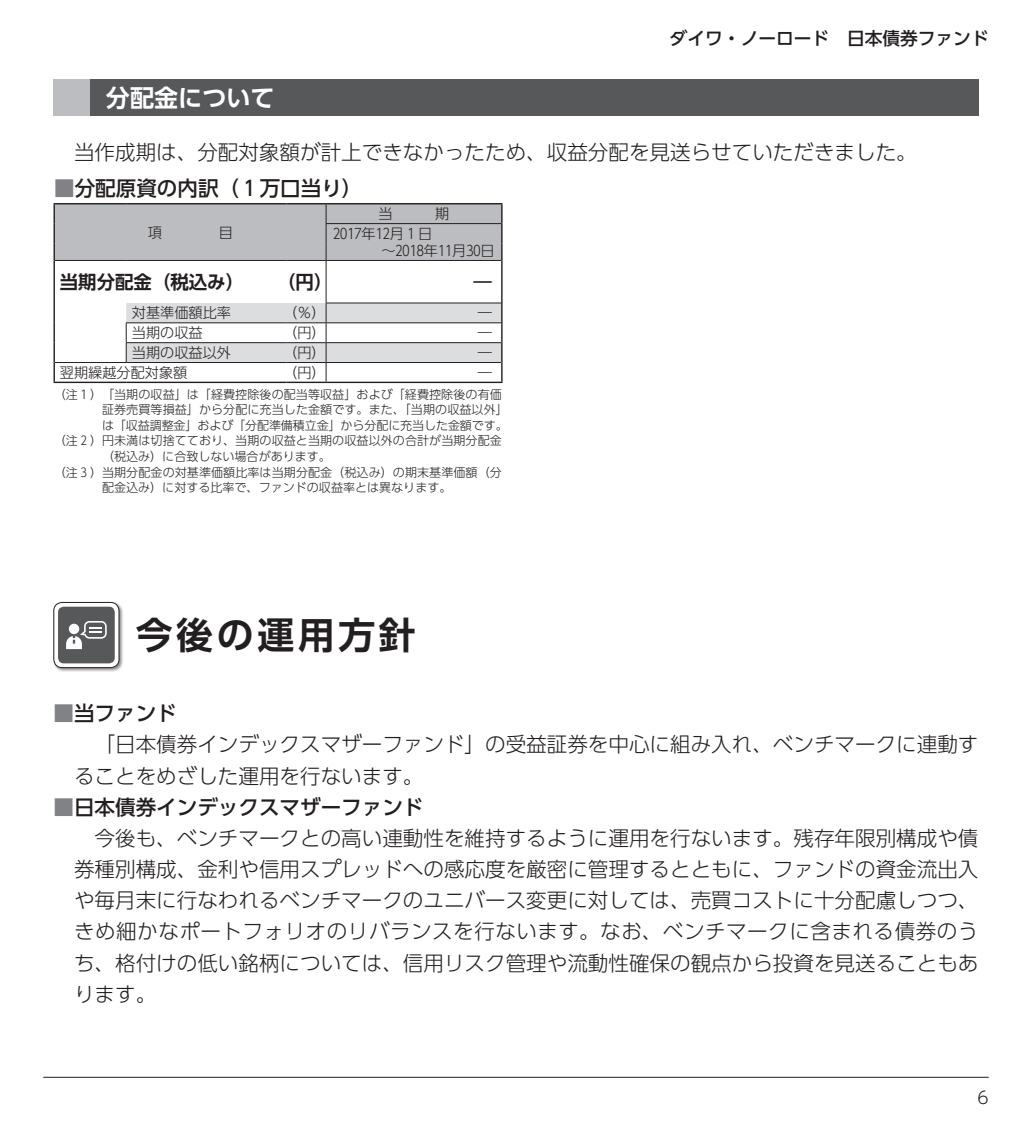
<style>
.page{position:relative;width:1032px;height:1134px;background:#fff}
.page>*{position:absolute;margin:0;border:0;box-sizing:border-box;transform-origin:0 0}
.t1{font:700 36.8px "UD Shin Go Pro De";letter-spacing:.1em;color:#231f20}
.t2{font:700 24px "UD Shin Go Pro De";color:#fff}
.t3{font:300 20.6px "UD Shin Go Pro";color:#231f20}
.t4{font:300 20.6px "UD Shin Go Pro";letter-spacing:.025em;color:#231f20}
.t5{font:500 20.6px "UD Shin Go Pro";color:#231f20}
.t6{font:700 18.4px "UD Shin Go Pro De";color:#231f20}
.t7{font:500 17.8px "UD Shin Go Pro";color:#231f20}
.t8{font:300 17px "UD Shin Go Pro";color:#231f20}
.t9{font:300 14.2px/17px "UD Shin Go Pro";color:#231f20}
.t10{font:300 12px "UD Shin Go Pro";letter-spacing:.005em;color:#231f20}
.s1{color:#808285}
</style>
<div class="page">
<hr style="left:43px;top:1077px;width:946px;height:1px;background:#231f20">
<hr style="left:54px;top:203px;width:72px;height:1px;background:#231f20">
<hr style="left:126px;top:203px;width:160px;height:1px;background:#231f20">
<hr style="left:286px;top:203px;width:40px;height:1px;background:#231f20">
<hr style="left:326px;top:203px;width:176px;height:1px;background:#231f20">
<hr style="left:54px;top:260px;width:1px;height:43px;background:#231f20">
<hr style="left:501px;top:260px;width:1px;height:43px;background:#231f20">
<svg style="left:54px;top:303px;width:1px;height:79px"></svg>
<hr style="left:54px;top:382px;width:72px;height:1px;background:#231f20">
<hr style="left:126px;top:382px;width:160px;height:1px;background:#231f20">
<hr style="left:286px;top:382px;width:40px;height:1px;background:#231f20">
<hr style="left:326px;top:382px;width:176px;height:1px;background:#231f20">
<hr style="left:55px;top:260px;width:71px;height:1px;background:#231f20">
<hr style="left:126px;top:260px;width:160px;height:1px;background:#231f20">
<hr style="left:286px;top:260px;width:40px;height:1px;background:#231f20">
<hr style="left:326px;top:260px;width:175px;height:1px;background:#231f20">
<div style="left:54px;top:204px;width:448px;height:56px;background:#bcbdc0"></div>
<hr style="left:326px;top:261px;width:1px;height:42px;background:#231f20">
<svg style="left:126px;top:303px;width:376px;height:79px"></svg>
<hr style="left:55px;top:362px;width:71px;height:1px;background:#231f20">
<hr style="left:126px;top:362px;width:160px;height:1px;background:#231f20">
<hr style="left:286px;top:362px;width:40px;height:1px;background:#231f20">
<hr style="left:326px;top:362px;width:175px;height:1px;background:#231f20">
<div style="left:54px;top:79px;width:924px;height:37px;background:#57585a"></div>
<div style="left:54px;top:79px;width:36px;height:37px;background:#bcbdc0"></div>
<div style="left:53px;top:602px;width:71px;height:70px;background:#231f20;opacity:.5"></div>
<svg style="left:54px;top:602px;width:65px;height:66px"></svg>
<div style="left:54px;top:602px;width:65px;height:66px;border:1px solid #231f20;border-radius:9px"></div>
<div style="left:58px;top:607px;width:57px;height:56px;background:#57585a;border-radius:6px"></div>
<svg style="left:66px;top:621px;width:41px;height:28px"></svg>
<p class="t2" style="left:106px;top:78px;width:170px">分配金について</p>
<p class="t7" style="left:670px;top:24px;width:320px">ダイワ・ノーロード　日本債券ファンド</p>
<p class="t3" style="left:74px;top:135px;width:844px">当作成期は、分配対象額が計上できなかったため、収益分配を見送らせていただきました。</p>
<p class="t5" style="left:54px;top:171px;width:310px"><span class="s1">■</span>分配原資の内訳（ 1 万口当り）</p>
<p class="t9" style="left:148px;top:223px;width:16px">項</p>
<p class="t9" style="left:219px;top:223px;width:16px">目</p>
<p class="t9" style="left:378px;top:205px;width:16px">当</p>
<p class="t9" style="left:435px;top:205px;width:16px">期</p>
<p class="t9" style="left:381px;top:224px;width:115px;text-indent:-48px">2017年12月 1 日<br>～2018年11月30日</p>
<p class="t6" style="left:60px;top:267px;width:186px">当期分配金（税込み）</p>
<p class="t6" style="left:277px;top:267px;width:57px">（円）</p>
<p class="t6" style="left:473px;top:267px;width:20px">―</p>
<p class="t9" style="left:132px;top:304px;width:101px">対基準価額比率</p>
<p class="t9" style="left:283px;top:304px;width:44px">（％）</p>
<p class="t9" style="left:478px;top:304px;width:16px">―</p>
<p class="t9" style="left:132px;top:324px;width:72px">当期の収益</p>
<p class="t9" style="left:283px;top:324px;width:44px">（円）</p>
<p class="t9" style="left:478px;top:324px;width:16px">―</p>
<p class="t9" style="left:132px;top:344px;width:101px">当期の収益以外</p>
<p class="t9" style="left:283px;top:344px;width:44px">（円）</p>
<p class="t9" style="left:478px;top:344px;width:16px">―</p>
<p class="t9" style="left:60px;top:363px;width:129px">翌期繰越分配対象額</p>
<p class="t9" style="left:283px;top:363px;width:44px">（円）</p>
<p class="t9" style="left:478px;top:363px;width:16px">―</p>
<p class="t10" style="left:54px;top:384px;width:449px">（注 1 ）「当期の収益」は「経費控除後の配当等収益」および「経費控除後の有価</p>
<p class="t10" style="left:102px;top:400px;width:407px">証券売買等損益」から分配に充当した金額です。また、「当期の収益以外」</p>
<p class="t10" style="left:102px;top:416px;width:407px">は「収益調整金」および「分配準備積立金」から分配に充当した金額です。</p>
<p class="t10" style="left:54px;top:431px;width:449px">（注 2 ）円未満は切捨てており、当期の収益と当期の収益以外の合計が当期分配金</p>
<p class="t10" style="left:102px;top:447px;width:230px">（税込み）に合致しない場合があります。</p>
<p class="t10" style="left:54px;top:462px;width:449px">（注 3 ）当期分配金の対基準価額比率は当期分配金（税込み）の期末基準価額（分</p>
<p class="t10" style="left:102px;top:478px;width:351px">配金込み）に対する比率で、ファンドの収益率とは異なります。</p>
<h1 class="t1" style="left:136px;top:605px;width:282px">今後の運用方針</h1>
<p class="t5" style="left:54px;top:697px;width:125px"><span class="s1">■</span>当ファンド</p>
<p class="t3" style="left:95px;top:728px;width:885px">「日本債券インデックスマザーファンド」の受益証券を中心に組み入れ、ベンチマークに連動す</p>
<p class="t3" style="left:74px;top:759px;width:351px">ることをめざした運用を行ないます。</p>
<p class="t5" style="left:54px;top:790px;width:371px"><span class="s1">■</span>日本債券インデックスマザーファンド</p>
<p class="t3" style="left:95px;top:821px;width:885px">今後も、ベンチマークとの高い連動性を維持するように運用を行ないます。残存年限別構成や債</p>
<p class="t3" style="left:74px;top:852px;width:906px">券種別構成、金利や信用スプレッドへの感応度を厳密に管理するとともに、ファンドの資金流出入</p>
<p class="t3" style="left:74px;top:884px;width:906px">や毎月末に行なわれるベンチマークのユニバース変更に対しては、売買コストに十分配慮しつつ、</p>
<p class="t4" style="left:74px;top:915px;width:906px">きめ細かなポートフォリオのリバランスを行ないます。なお、ベンチマークに含まれる債券のう</p>
<p class="t3" style="left:74px;top:946px;width:906px">ち、格付けの低い銘柄については、信用リスク管理や流動性確保の観点から投資を見送ることもあ</p>
<p class="t3" style="left:74px;top:977px;width:84px">ります。</p>
<p class="t8" style="left:977px;top:1083px;width:13px">6</p>
</div>
